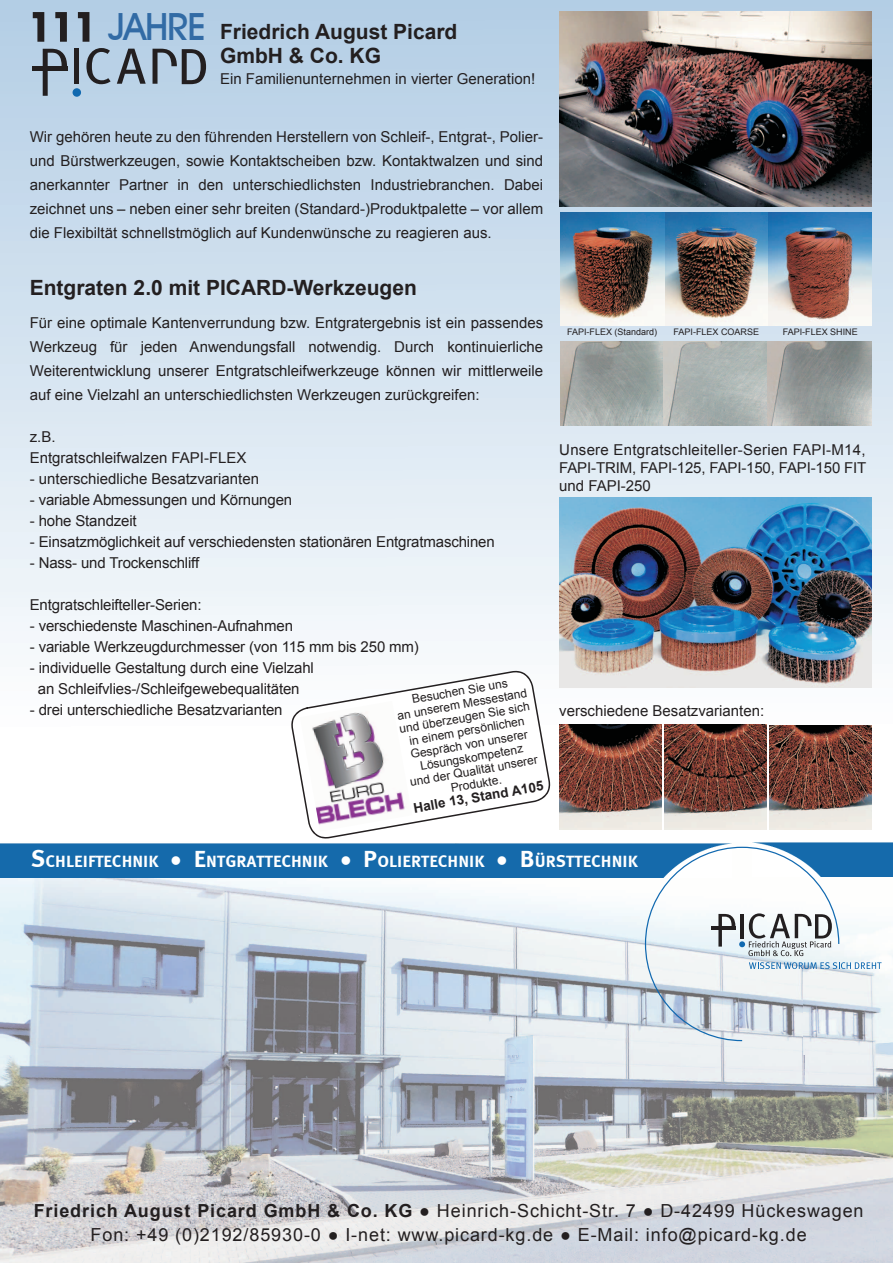
<style>
.page{position:relative;width:893px;height:1263px;background:#fff}
.page>*{position:absolute;margin:0;border:0;box-sizing:border-box;transform-origin:0 0}
.t1{font:700 21px/24px "Arial";color:#231f20}
.t2{font:18px/24px "Arial";letter-spacing:.05em;color:#231f20;text-align:center}
.t3{font:700 16.8px "Meta Correspondence";color:#fff}
.t4{font:15px/24px "Arial";letter-spacing:-.01em;color:#231f20;text-align:justify}
.t5{font:700 13.5px "Arial";color:#231f20}
.t6{font:12px/13.5px "Arial";color:#231f20;text-align:center}
.t7{font:9px "Arial";color:#231f20}
.s1{font-family:"Avant Garde IT Cby BT";font-weight:500;font-size:37.5px}
.s2{font-family:"Avant Garde IT Cby BT";font-weight:500;font-size:37.5px;color:#326ba5}
.s3{font-size:24px}
.s4{font-weight:400;font-size:24px}
.s5{font-weight:700}
</style>
<div class="page">
<div style="left:0;top:0;width:893px;height:842px;background:linear-gradient(to bottom,#b3cde5,#fff)"></div>
<img style="left:0;top:842px;width:893px;height:421px">
<img style="left:753px;top:842px;width:140px;height:34px">
<div style="left:0;top:843px;width:731px;height:34px;background:#156aab"></div>
<svg style="left:289px;top:669px;width:263px;height:171px"></svg>
<img style="left:300px;top:701px;width:112px;height:130px">
<svg style="left:644px;top:846px;width:238px;height:195px"></svg>
<img style="left:664px;top:725px;width:102px;height:105px">
<img style="left:559px;top:725px;width:102px;height:105px">
<img style="left:769px;top:725px;width:102px;height:105px">
<img style="left:559px;top:498px;width:312px;height:190px">
<img style="left:560px;top:213px;width:312px;height:113px">
<img style="left:560px;top:341px;width:312px;height:85px">
<img style="left:559px;top:12px;width:312px;height:195px">
<svg style="left:31px;top:11px;width:15px;height:32px"></svg>
<svg style="left:54px;top:11px;width:14px;height:32px"></svg>
<div style="left:32px;top:66px;width:35px;height:5px;background:#231f20"></div>
<svg style="left:76px;top:11px;width:35px;height:73px;background:#99acbe"></svg>
<svg style="left:117px;top:49px;width:29px;height:35px"></svg>
<svg style="left:153px;top:49px;width:53px;height:35px;background:#808e9c"></svg>
<svg style="left:43px;top:49px;width:24px;height:47px"></svg>
<div style="left:74px;top:49px;width:5px;height:35px;background:#231f20"></div>
<div style="left:73px;top:88px;width:8px;height:9px;background:#1169b0;border-radius:50%"></div>
<h1 class="t1" style="left:220px;top:21px;width:239px;text-indent:-190px"><span class="s1">111</span> <span class="s2">JAHRE</span> Friedrich August Picard<br>GmbH &amp; Co. KG</h1>
<p class="t4" style="left:220px;top:67px;width:317px">Ein Familienunternehmen in vierter Generation!</p>
<p class="t4" style="left:30px;top:125px;width:515px">Wir gehören heute zu den führenden Herstellern von Schleif-, Entgrat-, Polier&shy;und Bürstwerkzeugen, sowie Kontaktscheiben bzw. Kontaktwalzen und sind anerkannter Partner in den unterschiedlichsten Industriebranchen. Dabei zeichnet uns – neben einer sehr breiten (Standard-)Produktpalette – vor allem die Flexibiltät schnellstmöglich auf Kundenwünsche zu reagieren aus.</p>
<h1 class="t1" style="left:30px;top:277px;width:389px">Entgraten 2.0 mit PICARD-Werkzeugen</h1>
<p class="t4" style="left:30px;top:311px;width:515px">Für eine optimale Kantenverrundung bzw. Entgratergebnis ist ein passendes Werkzeug für jeden Anwendungsfall notwendig. Durch kontinuierliche Weiterentwicklung unserer Entgratschleifwerkzeuge können wir mittlerweile auf eine Vielzahl an unterschiedlichsten Werkzeugen zurückgreifen:</p>
<p class="t4" style="left:30px;top:426px;width:218px;line-height:21px">z.B.<br>Entgratschleifwalzen FAPI-FLEX</p>
<p class="t4" style="left:30px;top:467px;width:231px">- unterschiedliche Besatzvarianten</p>
<p class="t4" style="left:30px;top:488px;width:264px">- variable Abmessungen und Körnungen</p>
<p class="t4" style="left:30px;top:509px;width:108px">- hohe Standzeit</p>
<p class="t4" style="left:30px;top:530px;width:466px">- Einsatzmöglichkeit auf verschiedensten stationären Entgratmaschinen</p>
<p class="t4" style="left:30px;top:551px;width:171px">- Nass- und Trockenschliff</p>
<p class="t4" style="left:30px;top:593px;width:173px">Entgratschleifteller-Serien:</p>
<p class="t4" style="left:30px;top:614px;width:265px">- verschiedenste Maschinen-Aufnahmen</p>
<p class="t4" style="left:30px;top:635px;width:391px">- variable Werkzeugdurchmesser (von 115 mm bis 250 mm)</p>
<p class="t4" style="left:30px;top:657px;width:286px;line-height:21px;text-align:center">- individuelle Gestaltung durch eine Vielzahl an Schleifvlies-/Schleifgewebequalitäten</p>
<p class="t4" style="left:30px;top:698px;width:254px">- drei unterschiedliche Besatzvarianten</p>
<p class="t7" style="left:674px;top:326px;width:87px">FAPI-FLEX COARSE</p>
<p class="t7" style="left:567px;top:326px;width:92px">FAPI-FLEX (Standard)</p>
<p class="t7" style="left:783px;top:326px;width:77px">FAPI-FLEX SHINE</p>
<p class="t4" style="left:559px;top:441px;width:309px;line-height:18px">Unsere Entgratschleiteller-Serien FAPI-M14, FAPI-TRIM, FAPI-125, FAPI-150, FAPI-150 FIT und FAPI-250</p>
<p class="t6" style="left:394px;top:696px;width:134px;rotate:-10deg">Besuchen Sie uns<br>an unserem Messestand und überzeugen Sie sich in einem persönlichen<br>Gespräch von unserer<br>Lösungskompetenz<br>und der Qualität unserer<br>Produkte.</p>
<p class="t4" style="left:559px;top:698px;width:207px">verschiedene Besatzvarianten:</p>
<p class="t5" style="left:413px;top:803px;width:133px;rotate:-10deg">Halle 13, Stand A105</p>
<p class="t3" style="left:31px;top:852px;width:608px"><span class="s3">S</span>CHLEIFTECHNIK <span class="s4">•</span> <span class="s3">E</span>NTGRATTECHNIK <span class="s4">•</span> <span class="s3">P</span>OLIERTECHNIK <span class="s4">•</span> <span class="s3">B</span>ÜRSTTECHNIK</p>
<p class="t2" style="left:34px;top:1199px;width:831px"><span class="s5">Friedrich August Picard GmbH &amp; Co. KG</span> ● Heinrich-Schicht-Str. 7 ● D-42499 Hückeswagen<br>Fon: +49 (0)2192/85930-0 ● I-net: www.picard-kg.de ● E-Mail: info@picard-kg.de</p>
</div>
